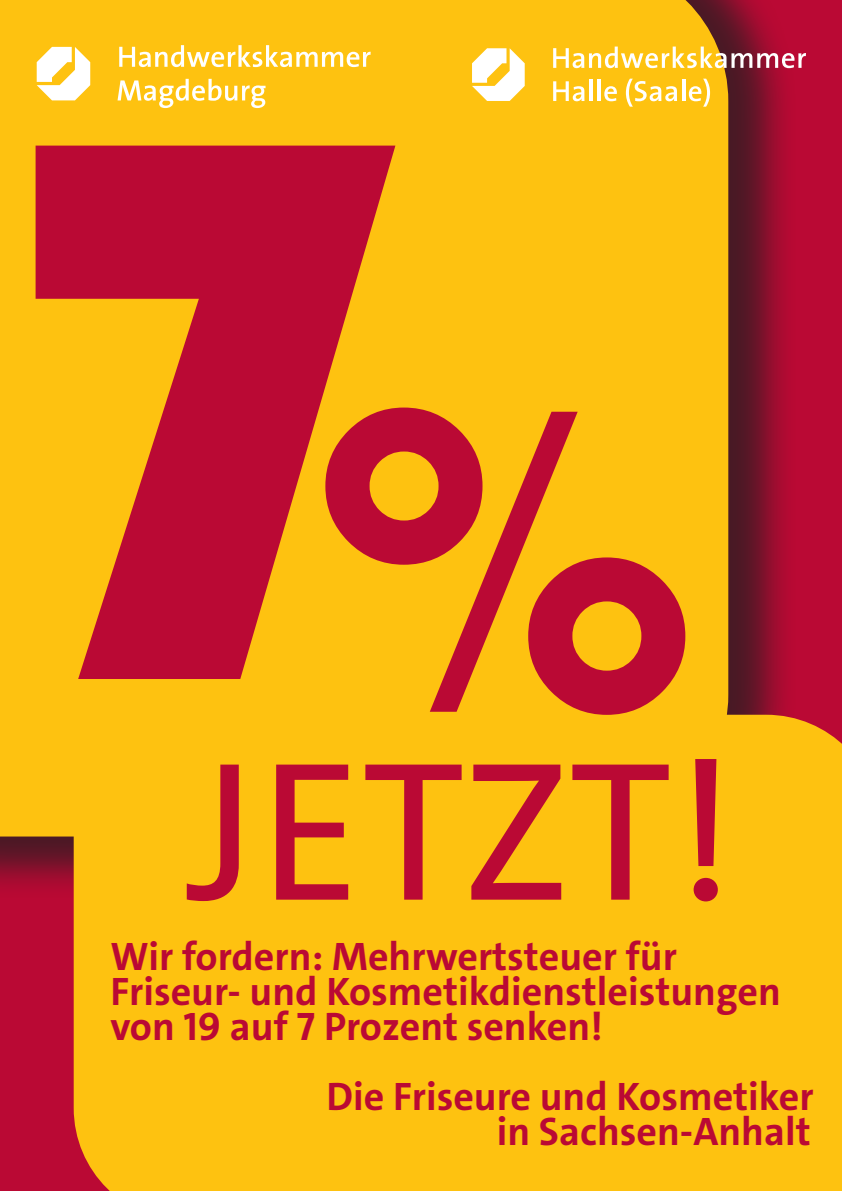
<style>
.page{position:relative;width:842px;height:1191px;background:#ba0934}
.page>*{position:absolute;margin:0;border:0;box-sizing:border-box;transform-origin:0 0}
.t1{font:800px "Bauhaus 93";color:#ba0934}
.t2{font:450px "Bauhaus 93";color:#ba0934}
.t3{font:200px "The Sans C4 s";letter-spacing:-.005em;color:#ba0934}
.t4{font:700 40px/35px "The Sans C4 s";color:#ba0934}
</style>
<div class="page">
<div style="left:0;top:0;width:798px;height:900px;background:#231f20;opacity:.75"></div>
<div style="left:0;top:0;width:728px;height:836px;background:#fec210"></div>
<div style="left:74px;top:714px;width:768px;height:477px;background:#fec210"></div>
<svg style="left:119px;top:45px;width:252px;height:22px;background:#fed55c"></svg>
<svg style="left:118px;top:79px;width:148px;height:29px;background:#fed356"></svg>
<svg style="left:37px;top:47px;width:53px;height:53px;background:#feedb8"></svg>
<svg style="left:472px;top:48px;width:53px;height:53px;background:#feecb5"></svg>
<svg style="left:553px;top:47px;width:253px;height:21px;background:#e3ab64"></svg>
<svg style="left:553px;top:81px;width:31px;height:20px"></svg>
<hr style="left:589px;top:80px;width:3px;height:21px;background:#fff">
<hr style="left:597px;top:80px;width:4px;height:21px;background:#fff">
<svg style="left:604px;top:86px;width:13px;height:15px"></svg>
<svg style="left:626px;top:79px;width:51px;height:28px"></svg>
<hr style="left:682px;top:80px;width:3px;height:21px;background:#fff">
<svg style="left:689px;top:79px;width:21px;height:28px"></svg>
<h1 class="t1" style="left:-12px;top:-40px;width:456px">7</h1>
<h2 class="t2" style="left:297px;top:307px;width:418px">%</h2>
<h3 class="t3" style="left:187px;top:703px;width:551px">JETZT!</h3>
<p class="t4" style="left:111px;top:939px;width:672px">Wir fordern: Mehrwertsteuer für<br>Friseur- und Kosmetikdienstleistungen von 19 auf 7 Prozent senken!</p>
<p class="t4" style="left:327px;top:1079px;width:488px;text-align:right">Die Friseure und Kosmetiker in Sachsen-Anhalt</p>
</div>
